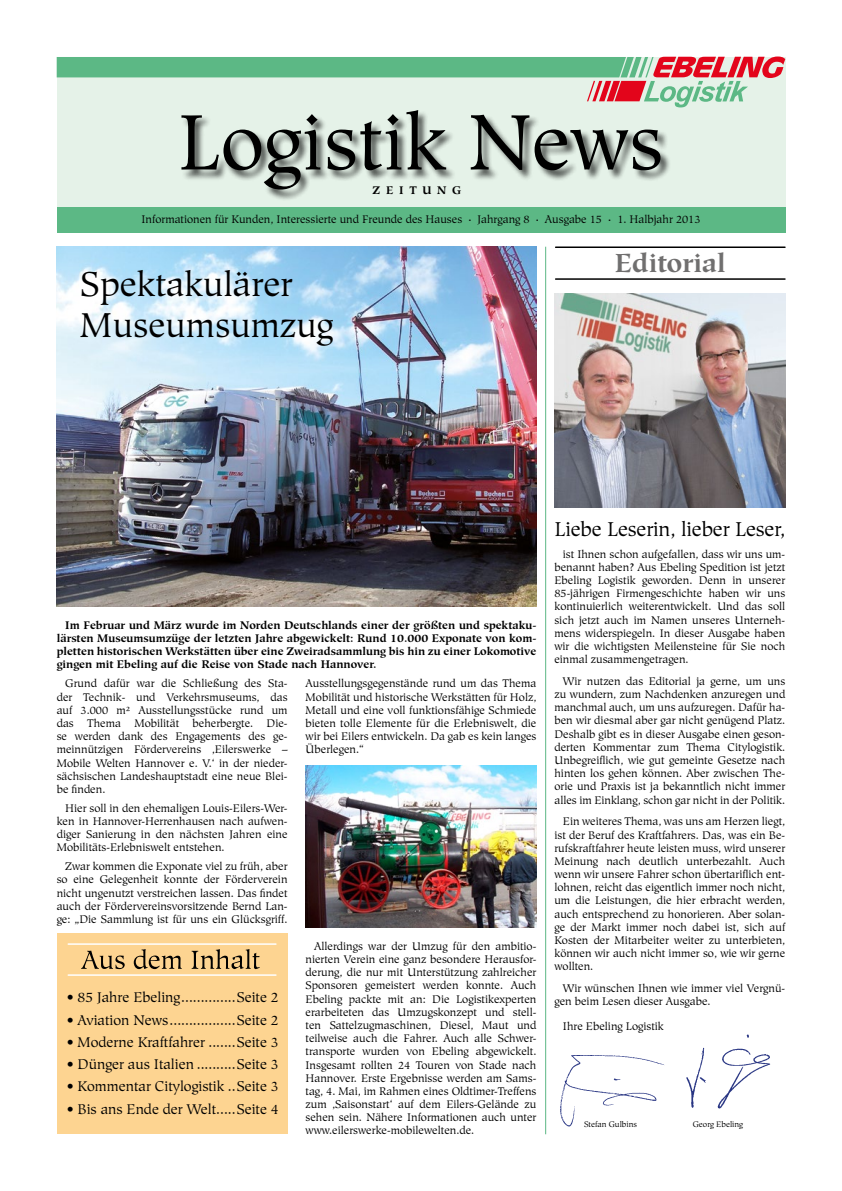
<style>
.page{position:relative;width:842px;height:1191px;background:#fff}
.page>*{position:absolute;margin:0;border:0;box-sizing:border-box;transform-origin:0 0}
.t1{font:34.3px/41.2px "Hiroshige";color:#000}
.t2{font:700 26px "Hiroshige";color:#706f6f}
.t3{font:20px "Hiroshige";letter-spacing:-.01em;color:#000}
.t4{font:14px "Hiroshige";color:#000}
.t5{font:11px/13.2px "Hiroshige";color:#000;text-align:justify}
.t6{font:700 11px/13.2px "Hiroshige";color:#000;text-align:justify}
.t7{font:700 11px "Hiroshige";letter-spacing:.52em;color:#000}
.t8{font:8px "Hiroshige";color:#000}
</style>
<div class="page">
<div style="left:57px;top:57px;width:728px;height:168px;background:#e5f2e8"></div>
<div style="left:57px;top:207px;width:728px;height:26px;background:#5cb885"></div>
<div style="left:182px;top:111px;width:490px;height:89px;background:#000;opacity:.65"></div>
<img style="left:560px;top:1055px;width:104px;height:72px">
<img style="left:686px;top:1034px;width:85px;height:75px">
<div style="left:57px;top:933px;width:231px;height:201px;background:#fdd491"></div>
<hr style="left:68px;top:943px;width:208px;height:1px;background:#fff">
<hr style="left:68px;top:974px;width:208px;height:1px;background:#fff">
<svg style="left:81px;top:949px;width:179px;height:20px"></svg>
<hr style="left:545px;top:247px;width:1px;height:887px;background:#5cb885">
<svg style="left:57px;top:56px;width:728px;height:133px"></svg>
<img style="left:306px;top:765px;width:230px;height:162px">
<img style="left:57px;top:247px;width:479px;height:359px">
<img style="left:554px;top:294px;width:231px;height:213px">
<hr style="left:556px;top:246px;width:229px;height:2px;background:#000">
<hr style="left:556px;top:278px;width:229px;height:2px;background:#000">
<p class="t7" style="left:373px;top:183px;width:90px">ZEITUNG</p>
<p class="t5" style="left:141px;top:213px;width:560px">Informationen für Kunden, Interessierte und Freunde des Hauses · Jahrgang 8 · Ausgabe 15 · 1. Halbjahr 2013</p>
<h1 class="t1" style="left:80px;top:264px;width:254px">Spektakulärer<br>Museumsumzug</h1>
<h2 class="t2" style="left:615px;top:247px;width:112px">Editorial</h2>
<p class="t6" style="left:57px;top:618px;width:481px;text-indent:9px">Im Februar und März wurde im Norden Deutschlands einer der größten und spektaku&shy;lärsten Museumsumzüge der letzten Jahre abgewickelt: Rund 10.000 Exponate von kom&shy;pletten historischen Werkstätten über eine Zweiradsammlung bis hin zu einer Lokomotive gingen mit Ebeling auf die Reise von Stade nach Hannover.</p>
<p class="t5" style="left:57px;top:677px;width:232px;text-indent:9px">Grund dafür war die Schließung des Sta&shy;der Technik- und Verkehrsmuseums, das auf 3.000 m² Ausstellungsstücke rund um das Thema Mobilität beherbergte. Die&shy;se werden dank des Engagements des ge&shy;meinnützigen Fördervereins ‚Eilerswerke – Mobile Welten Hannover e. V.‘ in der nieder&shy;sächsischen Landeshauptstadt eine neue Blei&shy;be finden.</p>
<p class="t5" style="left:57px;top:801px;width:232px;text-indent:9px">Hier soll in den ehemaligen Louis-Eilers-Wer&shy;ken in Hannover-Herrenhausen nach aufwen&shy;diger Sanierung in den nächsten Jahren eine Mobilitäts-Erlebniswelt entstehen.</p>
<p class="t5" style="left:57px;top:860px;width:232px;text-indent:9px">Zwar kommen die Exponate viel zu früh, aber so eine Gelegenheit konnte der Förderverein nicht ungenutzt verstreichen lassen. Das findet auch der Fördervereinsvorsitzende Bernd Lan&shy;ge: „Die Sammlung ist für uns ein Glücksgriff.</p>
<p class="t5" style="left:306px;top:677px;width:232px">Ausstellungsgegenstände rund um das Thema Mobilität und historische Werkstätten für Holz, Metall und eine voll funktionsfähige Schmiede bieten tolle Elemente für die Erlebniswelt, die wir bei Eilers entwickeln. Da gab es kein langes Überlegen.“</p>
<p class="t4" style="left:67px;top:989px;width:214px">• 85 Jahre Ebeling..............Seite 2</p>
<p class="t4" style="left:67px;top:1011px;width:214px">• Aviation News.................Seite 2</p>
<p class="t4" style="left:67px;top:1033px;width:214px">• Moderne Kraftfahrer .......Seite 3</p>
<p class="t4" style="left:67px;top:1056px;width:214px">• Dünger aus Italien ..........Seite 3</p>
<p class="t4" style="left:67px;top:1078px;width:214px">• Kommentar Citylogistik ..Seite 3</p>
<p class="t4" style="left:67px;top:1100px;width:214px">• Bis ans Ende der Welt.....Seite 4</p>
<p class="t5" style="left:306px;top:939px;width:232px;text-indent:9px">Allerdings war der Umzug für den ambitio&shy;nierten Verein eine ganz besondere Herausfor&shy;derung, die nur mit Unterstützung zahlreicher Sponsoren gemeistert werden konnte. Auch Ebeling packte mit an: Die Logistikexperten erarbeiteten das Umzugskonzept und stell&shy;ten Sattelzugmaschinen, Diesel, Maut und teilweise auch die Fahrer. Auch alle Schwer&shy;transporte wurden von Ebeling abgewickelt.<br>Insgesamt rollten 24 Touren von Stade nach Hannover. Erste Ergebnisse werden am Sams&shy;tag, 4. Mai, im Rahmen eines Oldtimer-Treffens zum ‚Saisonstart‘ auf dem Eilers-Gelände zu sehen sein. Nähere Informationen auch unter www.eilerswerke-mobilewelten.de.</p>
<h3 class="t3" style="left:554px;top:517px;width:232px">Liebe Leserin, lieber Leser,</h3>
<p class="t5" style="left:554px;top:547px;width:232px;text-indent:9px">ist Ihnen schon aufgefallen, dass wir uns um&shy;benannt haben? Aus Ebeling Spedition ist jetzt Ebeling Logistik geworden. Denn in unserer 85-jährigen Firmengeschichte haben wir uns kontinuierlich weiterentwickelt. Und das soll sich jetzt auch im Namen unseres Unterneh&shy;mens widerspiegeln. In dieser Ausgabe haben wir die wichtigsten Meilensteine für Sie noch einmal zusammengetragen.</p>
<p class="t5" style="left:554px;top:674px;width:232px;text-indent:9px">Wir nutzen das Editorial ja gerne, um uns zu wundern, zum Nachdenken anzuregen und manchmal auch, um uns aufzuregen. Dafür ha&shy;ben wir diesmal aber gar nicht genügend Platz.<br>Deshalb gibt es in dieser Ausgabe einen geson&shy;derten Kommentar zum Thema Citylogistik.<br>Unbegreiflich, wie gut gemeinte Gesetze nach hinten los gehen können. Aber zwischen The&shy;orie und Praxis ist ja bekanntlich nicht immer alles im Einklang, schon gar nicht in der Politik.</p>
<p class="t5" style="left:554px;top:815px;width:232px;text-indent:9px">Ein weiteres Thema, was uns am Herzen liegt, ist der Beruf des Kraftfahrers. Das, was ein Be&shy;rufskraftfahrer heute leisten muss, wird unserer Meinung nach deutlich unterbezahlt. Auch wenn wir unsere Fahrer schon übertariflich ent&shy;lohnen, reicht das eigentlich immer noch nicht, um die Leistungen, die hier erbracht werden, auch entsprechend zu honorieren. Aber solan&shy;ge der Markt immer noch dabei ist, sich auf Kosten der Mitarbeiter weiter zu unterbieten, können wir auch nicht immer so, wie wir gerne wollten.</p>
<p class="t5" style="left:554px;top:982px;width:232px;text-indent:9px">Wir wünschen Ihnen wie immer viel Vergnü&shy;gen beim Lesen dieser Ausgabe.</p>
<p class="t5" style="left:563px;top:1019px;width:102px">Ihre Ebeling Logistik</p>
<p class="t8" style="left:584px;top:1119px;width:55px">Stefan Gulbins</p>
<p class="t8" style="left:693px;top:1119px;width:52px">Georg Ebeling</p>
</div>
